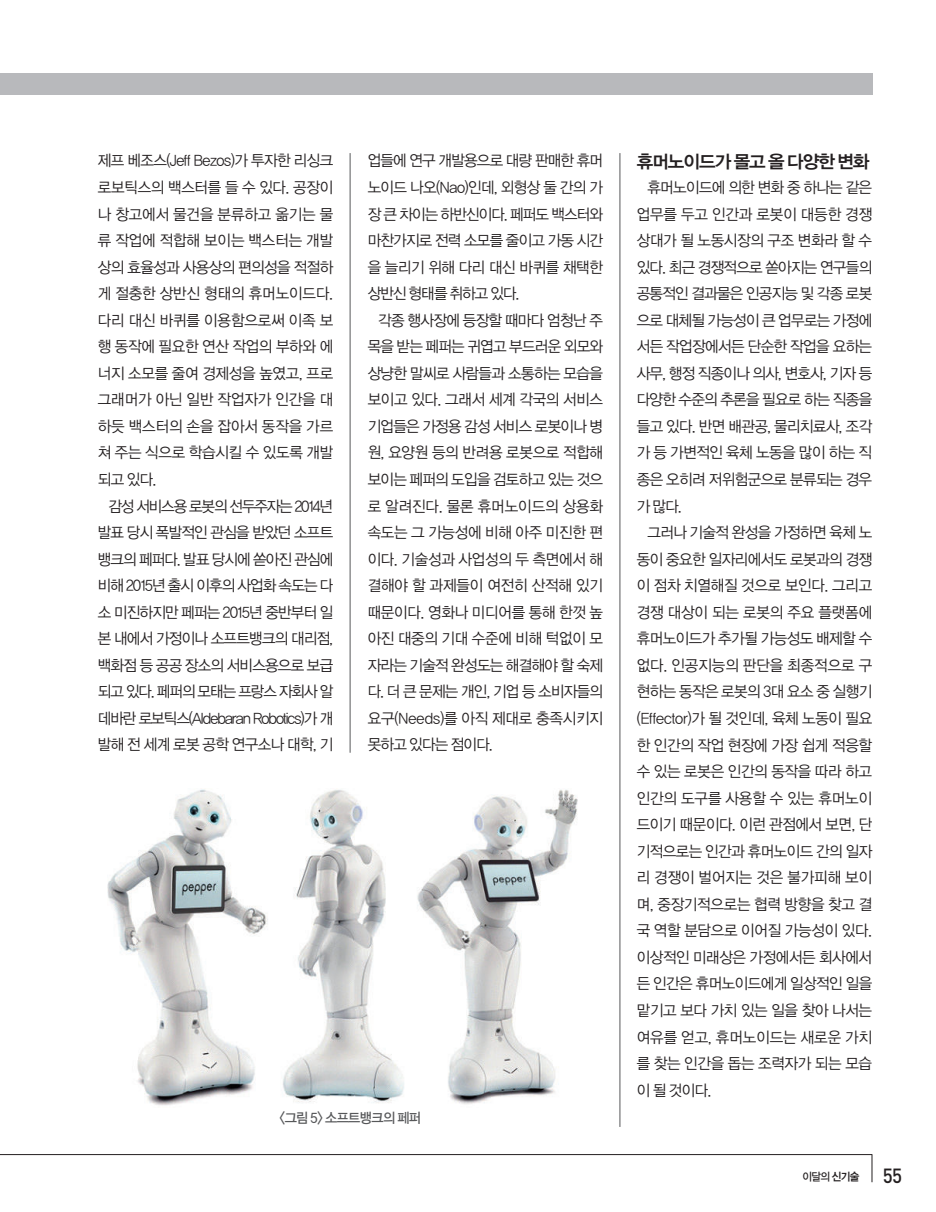
<style>
.page{position:relative;width:936px;height:1212px;background:#fff}
.page>*{position:absolute;margin:0;border:0;box-sizing:border-box;transform-origin:0 0}
.t1{font:18px "YDVYGO Std 14";letter-spacing:-.055em;color:#231f20}
.t2{font:15.45px/26.5px "YDVYGO Std 12";letter-spacing:-.035em;color:#231f20;text-align:justify;scale:.95 1}
.t3{font:13.95px "YDVYGO Std 13";letter-spacing:-.045em;color:#57585a;scale:.95 1}
.t4{font:11.25px "YDVYGO Std 13";color:#231f20;scale:.93 1}
.s1{font-family:"YDVYGO Std 14"}
.s2{font-family:"DIN";font-weight:500;font-size:20.25px}
</style>
<div class="page">
<svg style="left:871px;top:1155px;width:1px;height:27px"></svg>
<hr style="left:0;top:1154px;width:872px;height:1px;background:#231f20">
<div style="left:0;top:74px;width:872px;height:21px;background:#b8b9bc"></div>
<hr style="left:619px;top:153px;width:1px;height:974px;background:#57585a">
<hr style="left:350px;top:153px;width:1px;height:600px;background:#57585a">
<img style="left:107px;top:789px;width:471px;height:317px">
<p class="t2" style="left:98px;top:148px;width:249px">제프 베조스(Jeff Bezos)가 투자한 리싱크 로보틱스의 백스터를 들 수 있다. 공장이 나 창고에서 물건을 분류하고 옮기는 물 류 작업에 적합해 보이는 백스터는 개발 상의 효율성과 사용상의 편의성을 적절하 게 절충한 상반신 형태의 휴머노이드다. 다리 대신 바퀴를 이용함으로써 이족 보 행 동작에 필요한 연산 작업의 부하와 에 너지 소모를 줄여 경제성을 높였고, 프로 그래머가 아닌 일반 작업자가 인간을 대 하듯 백스터의 손을 잡아서 동작을 가르 쳐 주는 식으로 학습시킬 수 있도록 개발 되고 있다.</p>
<p class="t2" style="left:98px;top:493px;width:249px;text-indent:11px">감성 서비스용 로봇의 선두주자는 2014년 발표 당시 폭발적인 관심을 받았던 소프트 뱅크의 페퍼다. 발표 당시에 쏟아진 관심에 비해 2015년 출시 이후의 사업화 속도는 다 소 미진하지만 페퍼는 2015년 중반부터 일 본 내에서 가정이나 소프트뱅크의 대리점, 백화점 등 공공 장소의 서비스용으로 보급 되고 있다. 페퍼의 모태는 프랑스 자회사 알 데바란 로보틱스(Aldebaran Robotics)가 개 발해 전 세계 로봇 공학 연구소나 대학, 기</p>
<p class="t2" style="left:367px;top:148px;width:249px">업들에 연구 개발용으로 대량 판매한 휴머 노이드 나오(Nao)인데, 외형상 둘 간의 가 장 큰 차이는 하반신이다. 페퍼도 백스터와 마찬가지로 전력 소모를 줄이고 가동 시간 을 늘리기 위해 다리 대신 바퀴를 채택한 상반신 형태를 취하고 있다.</p>
<p class="t2" style="left:367px;top:307px;width:249px;text-indent:11px">각종 행사장에 등장할 때마다 엄청난 주 목을 받는 페퍼는 귀엽고 부드러운 외모와 상냥한 말씨로 사람들과 소통하는 모습을 보이고 있다. 그래서 세계 각국의 서비스 기업들은 가정용 감성 서비스 로봇이나 병 원, 요양원 등의 반려용 로봇으로 적합해 보이는 페퍼의 도입을 검토하고 있는 것으 로 알려진다. 물론 휴머노이드의 상용화 속도는 그 가능성에 비해 아주 미진한 편 이다. 기술성과 사업성의 두 측면에서 해 결해야 할 과제들이 여전히 산적해 있기 때문이다. 영화나 미디어를 통해 한껏 높 아진 대중의 기대 수준에 비해 턱없이 모 자라는 기술적 완성도는 해결해야 할 숙제 다. 더 큰 문제는 개인, 기업 등 소비자들의 요구(Needs)를 아직 제대로 충족시키지 못하고 있다는 점이다.</p>
<p class="t3" style="left:279px;top:1110px;width:151px">&lt;그림 5&gt; 소프트뱅크의 페퍼</p>
<p class="t1" style="left:636px;top:153px;width:234px">휴머노이드가 몰고 올 다양한 변화</p>
<p class="t2" style="left:636px;top:174px;width:249px;text-indent:11px">휴머노이드에 의한 변화 중 하나는 같은 업무를 두고 인간과 로봇이 대등한 경쟁 상대가 될 노동시장의 구조 변화라 할 수 있다. 최근 경쟁적으로 쏟아지는 연구들의 공통적인 결과물은 인공지능 및 각종 로봇 으로 대체될 가능성이 큰 업무로는 가정에 서든 작업장에서든 단순한 작업을 요하는 사무, 행정 직종이나 의사, 변호사, 기자 등 다양한 수준의 추론을 필요로 하는 직종을 들고 있다. 반면 배관공, 물리치료사, 조각 가 등 가변적인 육체 노동을 많이 하는 직 종은 오히려 저위험군으로 분류되는 경우 가 많다.</p>
<p class="t2" style="left:636px;top:519px;width:249px;text-indent:11px">그러나 기술적 완성을 가정하면 육체 노 동이 중요한 일자리에서도 로봇과의 경쟁 이 점차 치열해질 것으로 보인다. 그리고 경쟁 대상이 되는 로봇의 주요 플랫폼에 휴머노이드가 추가될 가능성도 배제할 수 없다. 인공지능의 판단을 최종적으로 구 현하는 동작은 로봇의 3대 요소 중 실행기 (Effector)가 될 것인데, 육체 노동이 필요 한 인간의 작업 현장에 가장 쉽게 적응할 수 있는 로봇은 인간의 동작을 따라 하고 인간의 도구를 사용할 수 있는 휴머노이 드이기 때문이다. 이런 관점에서 보면, 단 기적으로는 인간과 휴머노이드 간의 일자 리 경쟁이 벌어지는 것은 불가피해 보이 며, 중장기적으로는 협력 방향을 찾고 결 국 역할 분담으로 이어질 가능성이 있다. 이상적인 미래상은 가정에서든 회사에서 든 인간은 휴머노이드에게 일상적인 일을 맡기고 보다 가치 있는 일을 찾아 나서는 여유를 얻고, 휴머노이드는 새로운 가치 를 찾는 인간을 돕는 조력자가 되는 모습 이 될 것이다.</p>
<p class="t4" style="left:802px;top:1170px;width:108px">이달의 <span class="s1">신기술</span> <span class="s2">55</span></p>
</div>
